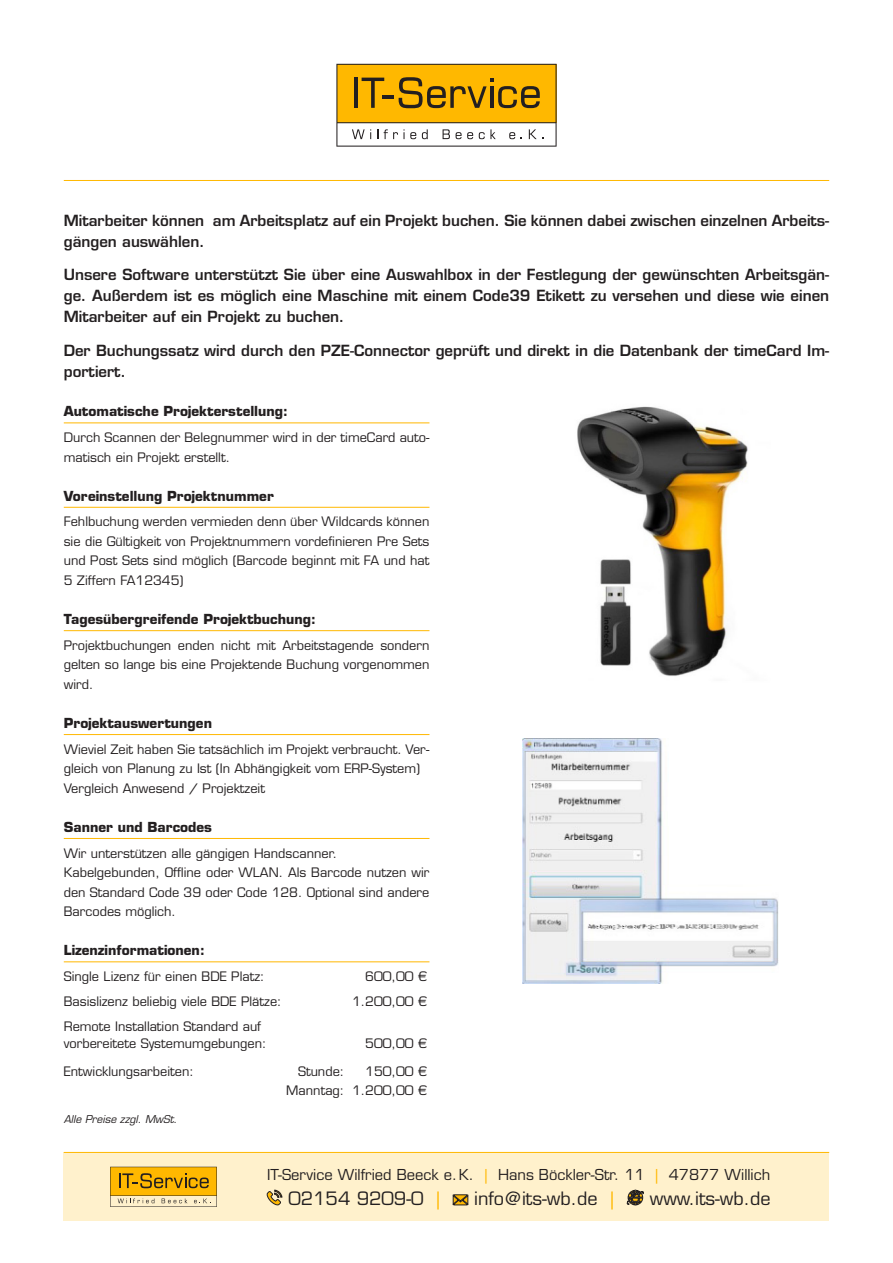
<style>
.page{position:relative;width:893px;height:1263px;background:#fff}
.page>*{position:absolute;margin:0;border:0;box-sizing:border-box;transform-origin:0 0}
.t1{font:18px "Eurostile LT Std";color:#231f20}
.t2{font:600 15px/21px "Eurostile LT Std";color:#231f20}
.t3{font:14.7px "Eurostile LT Std";color:#231f20}
.t4{font:700 13.5px "Eurostile LT Std";color:#231f20}
.t5{font:12.75px/19.5px "Eurostile LT Std";color:#231f20}
.t6{font:italic 10.5px "Eurostile LT Std";color:#231f20}
.s1{color:#ffb800}
</style>
<div class="page">
<hr style="left:64px;top:423px;width:365px;height:1px;background:#ffb800">
<hr style="left:64px;top:507px;width:365px;height:1px;background:#ffb800">
<hr style="left:64px;top:630px;width:365px;height:1px;background:#ffb800">
<hr style="left:64px;top:734px;width:365px;height:1px;background:#ffb800">
<hr style="left:64px;top:838px;width:365px;height:1px;background:#ffb800">
<hr style="left:64px;top:961px;width:365px;height:1px;background:#ffb800">
<svg style="left:336px;top:64px;width:221px;height:83px"></svg>
<hr style="left:64px;top:180px;width:765px;height:1px;background:#ffb800">
<img style="left:522px;top:738px;width:257px;height:246px">
<img style="left:577px;top:406px;width:171px;height:270px">
<div style="left:64px;top:1153px;width:765px;height:68px;background:#fff1cc"></div>
<svg style="left:267px;top:1190px;width:15px;height:15px"></svg>
<svg style="left:453px;top:1194px;width:15px;height:11px"></svg>
<svg style="left:627px;top:1190px;width:17px;height:15px"></svg>
<hr style="left:64px;top:1152px;width:765px;height:1px;background:#ffb800">
<svg style="left:110px;top:1167px;width:107px;height:40px"></svg>
<p class="t2" style="left:64px;top:209px;width:767px">Mitarbeiter können am Arbeitsplatz auf ein Projekt buchen. Sie können dabei zwischen einzelnen Arbeits&shy;gängen auswählen.</p>
<p class="t2" style="left:64px;top:264px;width:767px;text-align:justify">Unsere Software unterstützt Sie über eine Auswahlbox in der Festlegung der gewünschten Arbeitsgän&shy;ge. Außerdem ist es möglich eine Maschine mit einem Code39 Etikett zu versehen und diese wie einen Mitarbeiter auf ein Projekt zu buchen.</p>
<p class="t2" style="left:64px;top:340px;width:767px">Der Buchungssatz wird durch den PZE-Connector geprüft und direkt in die Datenbank der timeCard Im&shy;portiert.</p>
<p class="t4" style="left:64px;top:403px;width:226px">Automatische Projekterstellung:</p>
<p class="t5" style="left:64px;top:428px;width:367px">Durch Scannen der Belegnummer wird in der timeCard auto&shy;matisch ein Projekt erstellt.</p>
<p class="t4" style="left:64px;top:487px;width:211px">Voreinstellung Projektnummer</p>
<p class="t5" style="left:64px;top:512px;width:367px;text-align:justify">Fehlbuchung werden vermieden denn über Wildcards können sie die Gültigkeit von Projektnummern vordefinieren Pre Sets und Post Sets sind möglich (Barcode beginnt mit FA und hat 5 Ziffern FA12345)</p>
<p class="t4" style="left:64px;top:611px;width:254px">Tagesübergreifende Projektbuchung:</p>
<p class="t5" style="left:64px;top:635px;width:367px;text-align:justify">Projektbuchungen enden nicht mit Arbeitstagende sondern gelten so lange bis eine Projektende Buchung vorgenommen wird.</p>
<p class="t4" style="left:64px;top:714px;width:150px">Projektauswertungen</p>
<p class="t5" style="left:64px;top:739px;width:367px">Wieviel Zeit haben Sie tatsächlich im Projekt verbraucht. Ver&shy;gleich von Planung zu Ist (In Abhängigkeit vom ERP-System)<br>Vergleich Anwesend / Projektzeit</p>
<p class="t4" style="left:64px;top:818px;width:150px">Sanner und Barcodes</p>
<p class="t5" style="left:64px;top:843px;width:367px">Wir unterstützen alle gängigen Handscanner.<br>Kabelgebunden, Offline oder WLAN. Als Barcode nutzen wir den Standard Code 39 oder Code 128. Optional sind andere Barcodes möglich.</p>
<p class="t4" style="left:64px;top:942px;width:143px">Lizenzinformationen:</p>
<p class="t5" style="left:64px;top:967px;width:202px">Single Lizenz für einen BDE Platz:</p>
<p class="t5" style="left:365px;top:967px;width:63px">600,00 €</p>
<p class="t5" style="left:64px;top:992px;width:219px">Basislizenz beliebig viele BDE Plätze:</p>
<p class="t5" style="left:352px;top:992px;width:76px">1.200,00 €</p>
<p class="t5" style="left:64px;top:1018px;width:204px;line-height:16.5px">Remote Installation Standard auf vorbereitete Systemumgebungen:</p>
<p class="t5" style="left:365px;top:1033px;width:63px">500,00 €</p>
<p class="t5" style="left:286px;top:1061px;width:142px;text-align:right">150,00 €<br>Manntag: 1.200,00 €</p>
<p class="t5" style="left:64px;top:1061px;width:132px">Entwicklungsarbeiten:</p>
<p class="t5" style="left:298px;top:1061px;width:48px">Stunde:</p>
<p class="t6" style="left:64px;top:1113px;width:115px">Alle Preise zzgl. MwSt.</p>
<p class="t3" style="left:267px;top:1165px;width:505px">IT-Service Wilfried Beeck e.K. <span class="s1">|</span> Hans Böckler-Str. 11 <span class="s1">|</span> 47877 Willich</p>
<h1 class="t1" style="left:288px;top:1188px;width:154px">02154 9209-0 <span class="s1">|</span></h1>
<h1 class="t1" style="left:474px;top:1188px;width:142px">info@its-wb.de <span class="s1">|</span></h1>
<h1 class="t1" style="left:650px;top:1188px;width:122px">www.its-wb.de</h1>
</div>
